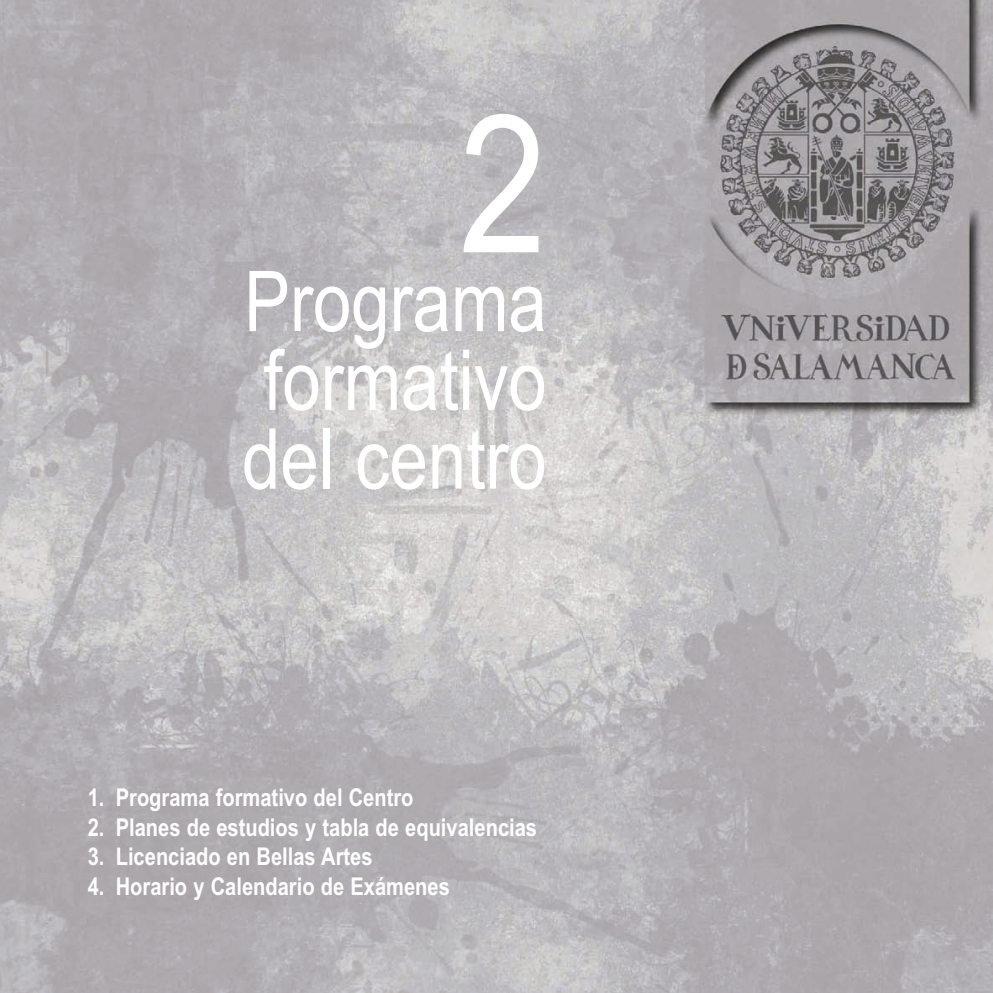
<style>
.page{position:relative;width:993px;height:993px;background:#fff}
.page>*{position:absolute;margin:0;border:0;box-sizing:border-box;transform-origin:0 0}
.t1{font:192.5px "Arial Narrow";color:#fff}
.t2{font:84px/78.8px "Arial Narrow";color:#fff;text-align:justify}
.t3{font:700 24.5px "Arial Narrow";color:#fff}
</style>
<div class="page">
<img style="left:0;top:0;width:992px;height:992px">
<h1 class="t1" style="left:459px;top:114px;width:89px">2</h1>
<h2 class="t2" style="left:242px;top:270px;width:306px">Programa formativo del centro</h2>
<p class="t3" style="left:88px;top:788px;width:327px">1. Programa formativo del Centro</p>
<p class="t3" style="left:88px;top:818px;width:450px">2. Planes de estudios y tabla de equivalencias</p>
<p class="t3" style="left:88px;top:847px;width:286px">3. Licenciado en Bellas Artes</p>
<p class="t3" style="left:88px;top:876px;width:363px">4. Horario y Calendario de Exámenes</p>
</div>
